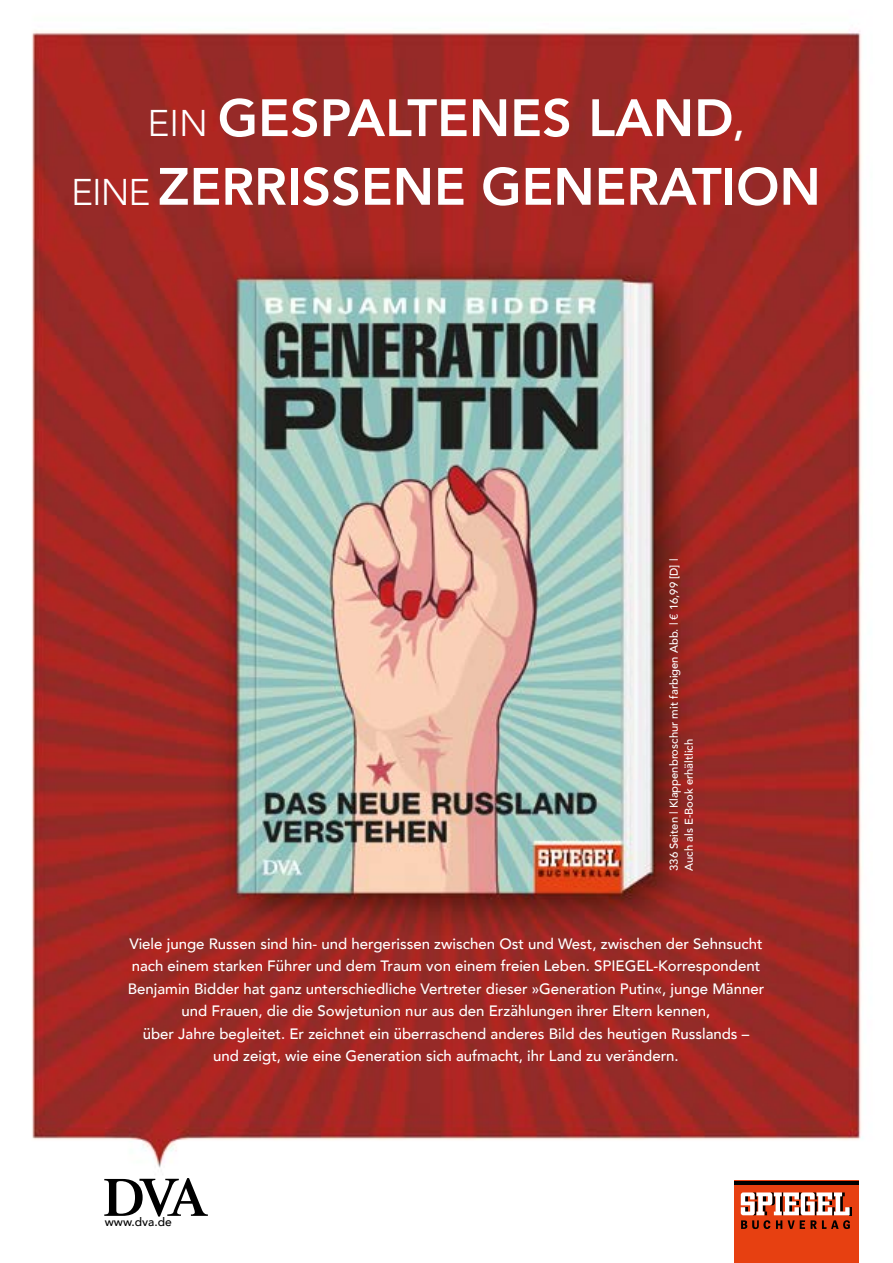
<style>
.page{position:relative;width:893px;height:1263px;background:#fff}
.page>*{position:absolute;margin:0;border:0;box-sizing:border-box;transform-origin:0 0}
.t1{font:800 51.9px/68.7px "Avenir";color:#fff;text-align:center}
.t2{font:500 15px/22.5px "Avenir";color:#fff;text-align:center}
.t3{font:500 12px "Avenir";color:#000}
.t4{font:500 11.25px/15px "Avenir";color:#fff}
.s1{font-weight:300;font-size:37.05px}
.s2{font-size:37.05px}
</style>
<div class="page">
<img style="left:32px;top:29px;width:831px;height:1234px">
<svg style="left:104px;top:1178px;width:104px;height:38px"></svg>
<div style="left:734px;top:1181px;width:124px;height:82px;background:#e74011"></div>
<hr style="left:734px;top:1181px;width:124px;height:4px;background:#000">
<svg style="left:741px;top:1192px;width:111px;height:37px"></svg>
<h1 class="t1" style="left:71px;top:84px;width:751px"><span class="s1">EIN</span> GESPALTENES LAND<span class="s2">,<br></span><span class="s1">EINE</span> ZERRISSENE GENERATION</h1>
<p class="t4" style="left:666px;top:871px;width:314px;rotate:-90deg">336 Seiten | Klappenbroschur mit farbigen Abb. | € 16,99 [D] |<br>Auch als E-Book erhältlich</p>
<p class="t2" style="left:128px;top:931px;width:638px">Viele junge Russen sind hin- und hergerissen zwischen Ost und West, zwischen der Sehnsucht nach einem starken Führer und dem Traum von einem freien Leben. SPIEGEL-Korrespondent Benjamin Bidder hat ganz unterschiedliche Vertreter dieser »Generation Putin«, junge Männer und Frauen, die die Sowjetunion nur aus den Erzählungen ihrer Eltern kennen,<br>über Jahre begleitet. Er zeichnet ein überraschend anderes Bild des heutigen Russlands –<br>und zeigt, wie eine Generation sich aufmacht, ihr Land zu verändern.</p>
<p class="t3" style="left:105px;top:1212px;width:68px">www.dva.de</p>
</div>
